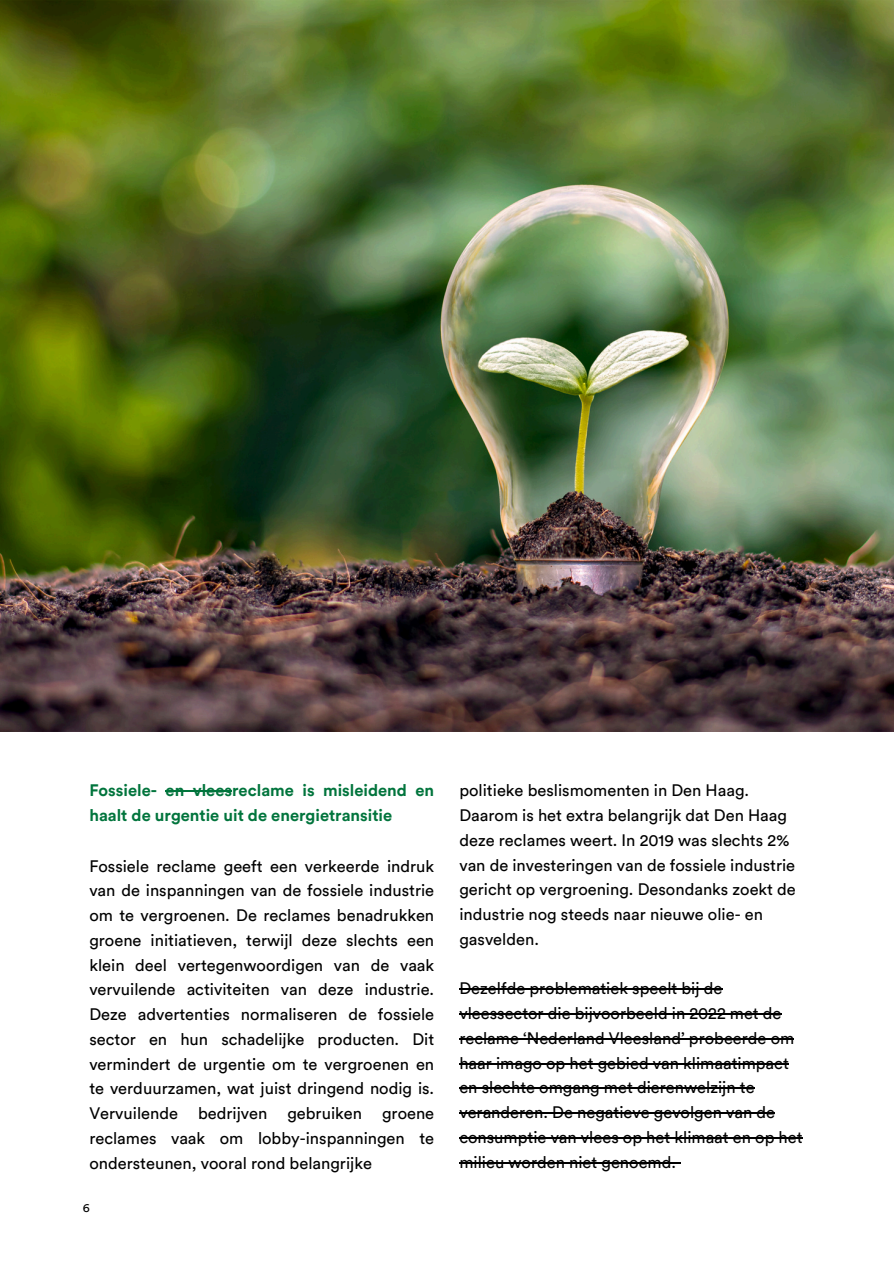
<style>
.page{position:relative;width:894px;height:1264px;background:#fff}
.page>*{position:absolute;margin:0;border:0;box-sizing:border-box;transform-origin:0 0}
.t1{font:16.5px/24.8px "Circular Pro";color:#000}
.t2{font:700 16.5px/24.8px "Circular Pro";color:#00743c}
.t3{font:12px "Circular Pro";color:#000}
</style>
<div class="page">
<img style="left:0;top:0;width:893px;height:731px">
<hr style="left:459px;top:988px;width:263px;height:1px;background:#000">
<hr style="left:459px;top:1013px;width:322px;height:1px;background:#000">
<hr style="left:459px;top:1038px;width:335px;height:1px;background:#000">
<hr style="left:459px;top:1063px;width:329px;height:1px;background:#000">
<hr style="left:459px;top:1087px;width:295px;height:1px;background:#000">
<hr style="left:459px;top:1112px;width:315px;height:1px;background:#000">
<hr style="left:459px;top:1137px;width:343px;height:1px;background:#000">
<hr style="left:459px;top:1162px;width:217px;height:1px;background:#000">
<hr style="left:165px;top:790px;width:67px;height:1px;background:#00743c">
<h1 class="t2" style="left:89px;top:778px;width:346px">Fossiele- en vleesreclame is misleidend en haalt de urgentie uit de energietransitie</h1>
<h1 class="t1" style="left:89px;top:854px;width:346px;text-align:justify">Fossiele reclame geeft een verkeerde indruk van de inspanningen van de fossiele industrie om te vergroenen. De reclames benadrukken groene initiatieven, terwijl deze slechts een klein deel vertegenwoordigen van de vaak vervuilende activiteiten van deze industrie.<br>Deze advertenties normaliseren de fossiele sector en hun schadelijke producten. Dit vermindert de urgentie om te vergroenen en te verduurzamen, wat juist dringend nodig is.<br>Vervuilende bedrijven gebruiken groene reclames vaak om lobby-inspanningen te ondersteunen, vooral rond belangrijke</h1>
<h1 class="t3" style="left:83px;top:1202px;width:8px">6</h1>
<h1 class="t1" style="left:459px;top:778px;width:338px">politieke beslismomenten in Den Haag.<br>Daarom is het extra belangrijk dat Den Haag deze reclames weert. In 2019 was slechts 2% van de investeringen van de fossiele industrie gericht op vergroening. Desondanks zoekt de industrie nog steeds naar nieuwe olie- en gasvelden.</h1>
<p class="t1" style="left:459px;top:976px;width:345px">Dezelfde problematiek speelt bij de vleessector die bijvoorbeeld in 2022 met de reclame ‘Nederland Vleesland’ probeerde om haar imago op het gebied van klimaatimpact en slechte omgang met dierenwelzijn te veranderen. De negatieve gevolgen van de consumptie van vlees op het klimaat en op het milieu worden niet genoemd.</p>
</div>
